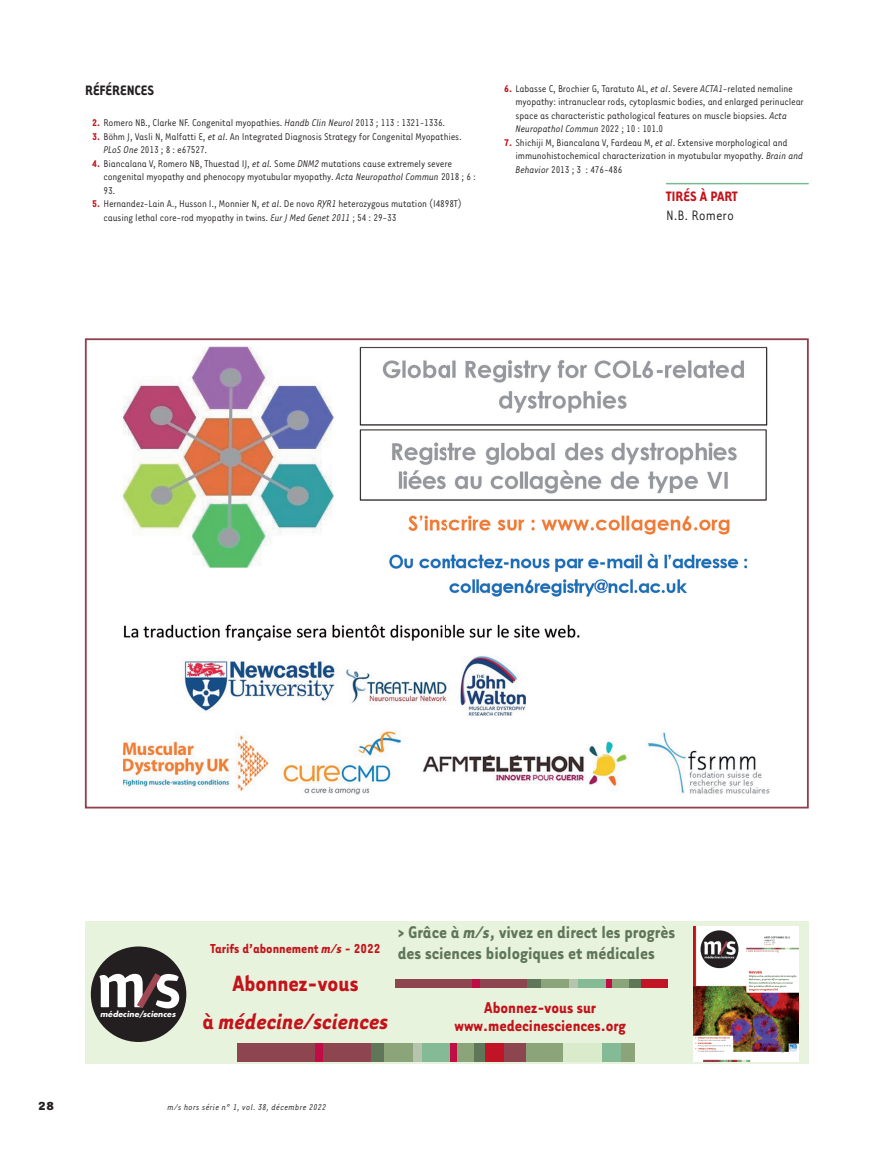
<style>
.page{position:relative;width:894px;height:1149px;background:#fff}
.page>*{position:absolute;margin:0;border:0;box-sizing:border-box;transform-origin:0 0}
.t1{font:italic 700 25.5px/37.5px "Tarzana Narrow";color:#c4121a;text-align:center}
.t2{font:700 19.5px/21px "Tarzana Narrow";color:#5f7659}
.t3{font:700 18px/18px "Tarzana Narrow";color:#c4121a;text-align:center}
.t4{font:700 15.75px "Tarzana Narrow";color:#231f20}
.t5{font:700 15.75px "Tarzana Narrow";color:#c4121a}
.t6{font:15.75px "Tarzana Narrow";color:#231f20}
.t7{font:700 15px "Tarzana Narrow";color:#c4121a}
.t8{font:700 13.5px "Tarzana Wide";color:#231f20}
.t9{font:11.25px/13.5px "Tarzana Narrow";letter-spacing:-.015em;color:#231f20}
.t10{font:italic 9.75px "Tarzana Narrow";letter-spacing:.025em;color:#231f20}
.t11{font:italic 700 7.8px "Futura";letter-spacing:.01em;color:#fff}
.s1{font-weight:700;color:#c4121a}
.s2{font-style:italic}
.s3{font-style:normal}
</style>
<div class="page">
<hr style="left:665px;top:183px;width:143px;height:1px;background:#7db894">
<img style="left:123px;top:346px;width:647px;height:449px">
<div style="left:85px;top:338px;width:723px;height:470px;border:2px solid #913f4b"></div>
<div style="left:85px;top:921px;width:723px;height:142px;background:#e8f3de"></div>
<div style="left:395px;top:979px;width:133px;height:8px;background:#8d454f"></div>
<div style="left:527px;top:979px;width:27px;height:8px;background:#5f7659"></div>
<div style="left:627px;top:979px;width:14px;height:8px;background:#5f7659"></div>
<div style="left:540px;top:979px;width:30px;height:8px;background:#8ba479"></div>
<div style="left:576px;top:979px;width:30px;height:8px;background:#84ba95"></div>
<div style="left:610px;top:979px;width:18px;height:8px;background:#8ba479"></div>
<div style="left:568px;top:979px;width:9px;height:8px;background:#b6c4ad"></div>
<div style="left:472px;top:979px;width:7px;height:8px;background:#c10d45"></div>
<div style="left:606px;top:979px;width:6px;height:8px;background:#c10d45"></div>
<div style="left:641px;top:979px;width:27px;height:8px;background:#c11527"></div>
<div style="left:237px;top:1043px;width:134px;height:19px;background:#8d454f"></div>
<div style="left:371px;top:1043px;width:20px;height:19px;background:#5f7659"></div>
<div style="left:472px;top:1043px;width:13px;height:19px;background:#5f7659"></div>
<div style="left:384px;top:1043px;width:30px;height:19px;background:#8ba479"></div>
<div style="left:421px;top:1043px;width:29px;height:19px;background:#84ba95"></div>
<div style="left:601px;top:1043px;width:21px;height:19px;background:#84ba95"></div>
<div style="left:454px;top:1043px;width:19px;height:19px;background:#8ba479"></div>
<div style="left:621px;top:1043px;width:13px;height:19px;background:#8ba479"></div>
<div style="left:524px;top:1043px;width:39px;height:19px;background:#8ba479"></div>
<div style="left:563px;top:1043px;width:39px;height:19px;background:#daebcb"></div>
<div style="left:412px;top:1043px;width:9px;height:19px;background:#b6c4ad"></div>
<div style="left:315px;top:1043px;width:8px;height:19px;background:#c10d45"></div>
<div style="left:450px;top:1043px;width:6px;height:19px;background:#c10d45"></div>
<div style="left:485px;top:1043px;width:27px;height:19px;background:#c11527"></div>
<div style="left:504px;top:1043px;width:21px;height:19px;background:#8d454f"></div>
<div style="left:91px;top:946px;width:95px;height:95px;background:#231f20;border-radius:50%"></div>
<svg style="left:99px;top:973px;width:80px;height:35px"></svg>
<img style="left:693px;top:926px;width:105px;height:135px">
<h3 class="t4" style="left:85px;top:80px;width:70px">RÉFÉRENCES</h3>
<p class="t9" style="left:92px;top:115px;width:354px"><span class="s1">2.</span> Romero NB., Clarke NF. Congenital myopathies. <span class="s2">Handb Clin Neurol</span> 2013 ; 113 : 1321-1336.</p>
<p class="t9" style="left:103px;top:129px;width:359px;text-indent:-11px"><span class="s1">3.</span> Böhm J, Vasli N, Malfatti E, <span class="s2">et al</span>. An Integrated Diagnosis Strategy for Congenital Myopathies.<br><span class="s2">PLoS One</span> 2013 ; 8 : e67527.</p>
<p class="t9" style="left:103px;top:156px;width:373px;text-indent:-11px"><span class="s1">4.</span> Biancalana V, Romero NB, Thuestad IJ, <span class="s2">et al.</span> Some <span class="s2">DNM2</span> mutations cause extremely severe congenital myopathy and phenocopy myotubular myopathy. <span class="s2">Acta Neuropathol Commun</span> 2018 ; 6 :<br>93.</p>
<p class="t9" style="left:103px;top:196px;width:359px;text-indent:-11px"><span class="s1">5.</span> Hernandez-Lain A., Husson I., Monnier N, <span class="s2">et al</span>. De novo <span class="s2">RYR1</span> heterozygous mutation (I4898T) causing lethal core-rod myopathy in twins. <span class="s2">Eur J Med Genet 2011</span> ; 54 : 29-33</p>
<p class="t9" style="left:515px;top:81px;width:289px;text-indent:-11px"><span class="s1">6.</span> Labasse C, Brochier G, Taratuto AL, <span class="s2">et al</span>. Severe <span class="s2">ACTA1</span>-related nemaline myopathy: intranuclear rods, cytoplasmic bodies, and enlarged perinuclear space as characteristic pathological features on muscle biopsies. <span class="s2">Acta Neuropathol Commun</span> 2022 ; 10 : 101.0</p>
<p class="t9" style="left:515px;top:135px;width:289px;text-indent:-11px"><span class="s1">7.</span> Shichiji M, Biancalana V, Fardeau M, <span class="s2">et al</span>. Extensive morphological and immunohistochemical characterization in myotubular myopathy. <span class="s2">Brain and<br>Behavior</span> 2013 ; 3 : 476-486</p>
<h3 class="t5" style="left:665px;top:187px;width:73px">TIRÉS À PART</h3>
<h3 class="t6" style="left:665px;top:206px;width:69px">N.B. Romero</h3>
<p class="t11" style="left:100px;top:1008px;width:77px">médecine/sciences</p>
<h3 class="t7" style="left:210px;top:939px;width:171px">Tarifs d’abonnement <span class="s2">m/s</span> - 2022</h3>
<h1 class="t1" style="left:202px;top:963px;width:187px"><span class="s3">Abonnez-vous<br>à</span> médecine/sciences</h1>
<h2 class="t2" style="left:397px;top:920px;width:279px">&gt; Grâce à <span class="s2">m/s</span>, vivez en direct les progrès des sciences biologiques et médicales</h2>
<h3 class="t3" style="left:454px;top:997px;width:173px">Abonnez-vous sur www.medecinesciences.org</h3>
<p class="t8" style="left:38px;top:1097px;width:18px">28</p>
<p class="t10" style="left:167px;top:1100px;width:160px">m/s hors série n° 1, vol. 38, décembre 2022</p>
</div>
